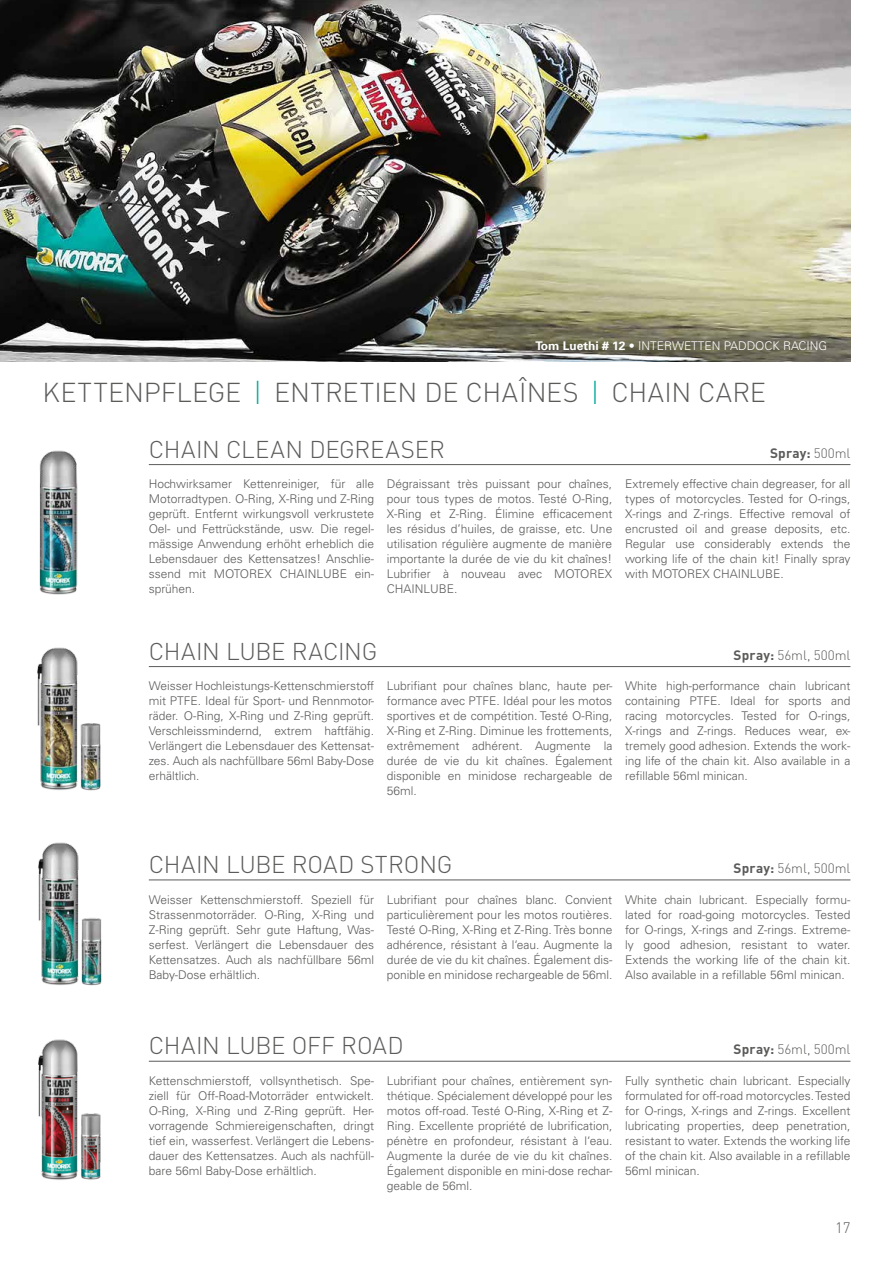
<style>
.page{position:relative;width:893px;height:1263px;background:#fff}
.page>*{position:absolute;margin:0;border:0;box-sizing:border-box;transform-origin:0 0}
.t1{font:300 27px "DIN";letter-spacing:.005em;color:#5b5b5a}
.t2{font:300 24px "DIN";letter-spacing:-.005em;color:#5b5b5a}
.t3{font:300 15px "DIN";color:#5b5b5a}
.t4{font:300 13.5px "DIN";color:#5b5b5a}
.t5{font:700 13.5px "DIN";letter-spacing:.01em;color:#5b5b5a}
.t6{font:300 12px/15px "Univers LT Std";color:#5b5b5a;text-align:justify}
.t7{font:300 12px "Univers LT Std";color:#fff}
.s1{font-weight:700}
.s2{color:#00aa98}
.s3{font-weight:300}
</style>
<div class="page">
<hr style="left:149px;top:464px;width:701px;height:1px;background:#5b5b5a">
<img style="left:39px;top:450px;width:39px;height:145px">
<hr style="left:149px;top:666px;width:701px;height:1px;background:#5b5b5a">
<img style="left:37px;top:647px;width:64px;height:144px">
<hr style="left:149px;top:879px;width:701px;height:1px;background:#5b5b5a">
<img style="left:38px;top:842px;width:64px;height:144px">
<hr style="left:149px;top:1061px;width:701px;height:1px;background:#5b5b5a">
<img style="left:38px;top:1039px;width:63px;height:141px">
<img style="left:0;top:0;width:850px;height:361px">
<p class="t7" style="left:535px;top:339px;width:293px"><span class="s1">Tom Luethi # 12</span> • INTERWETTEN PADDOCK RACING</p>
<h1 class="t1" style="left:43px;top:374px;width:725px">KETTENPFLEGE <span class="s2">|</span> ENTRETIEN DE CHAÎNES <span class="s2">|</span> CHAIN CARE</h1>
<h2 class="t2" style="left:149px;top:433px;width:298px">CHAIN CLEAN DEGREASER</h2>
<p class="t5" style="left:770px;top:444px;width:82px">Spray: <span class="s3">500ml</span></p>
<p class="t6" style="left:149px;top:476px;width:227px">Hochwirksamer Kettenreiniger, für alle Motorradtypen. O-Ring, X-Ring und Z-Ring geprüft. Entfernt wirkungsvoll verkrustete Oel- und Fettrückstände, usw. Die regel&shy;mässige Anwendung erhöht erheblich die Lebensdauer des Kettensatzes! Anschlie&shy;ssend mit MOTOREX CHAINLUBE ein&shy;sprühen.</p>
<p class="t6" style="left:387px;top:476px;width:227px">Dégraissant très puissant pour chaînes, pour tous types de motos. Testé O-Ring, X-Ring et Z-Ring. Élimine efficacement les résidus d’huiles, de graisse, etc. Une utilisation régulière augmente de manière importante la durée de vie du kit chaînes!<br>Lubrifier à nouveau avec MOTOREX CHAINLUBE.</p>
<p class="t6" style="left:625px;top:476px;width:227px">Extremely effective chain degreaser, for all types of motorcycles. Tested for O-rings, X-rings and Z-rings. Effective removal of encrusted oil and grease deposits, etc.<br>Regular use considerably extends the working life of the chain kit! Finally spray with MOTOREX CHAINLUBE.</p>
<h2 class="t2" style="left:149px;top:635px;width:230px">CHAIN LUBE RACING</h2>
<p class="t4" style="left:734px;top:646px;width:118px"><span class="s1">Spray:</span> 56ml, 500ml</p>
<p class="t6" style="left:149px;top:678px;width:227px">Weisser Hochleistungs-Kettenschmierstoff mit PTFE. Ideal für Sport- und Rennmotor&shy;räder. O-Ring, X-Ring und Z-Ring geprüft.<br>Verschleissmindernd, extrem haftfähig.<br>Verlängert die Lebensdauer des Kettensat&shy;zes. Auch als nachfüllbare 56ml Baby-Dose erhältlich.</p>
<p class="t6" style="left:387px;top:678px;width:227px">Lubrifiant pour chaînes blanc, haute per&shy;formance avec PTFE. Idéal pour les motos sportives et de compétition. Testé O-Ring, X-Ring et Z-Ring. Diminue les frottements, extrêmement adhérent. Augmente la durée de vie du kit chaînes. Également disponible en minidose rechargeable de 56ml.</p>
<p class="t6" style="left:625px;top:678px;width:227px">White high-performance chain lubricant containing PTFE. Ideal for sports and racing motorcycles. Tested for O-rings, X-rings and Z-rings. Reduces wear, ex&shy;tremely good adhesion. Extends the work&shy;ing life of the chain kit. Also available in a refillable 56ml minican.</p>
<h2 class="t2" style="left:149px;top:848px;width:305px">CHAIN LUBE ROAD STRONG</h2>
<p class="t4" style="left:734px;top:859px;width:118px"><span class="s1">Spray:</span> 56ml, 500ml</p>
<p class="t6" style="left:149px;top:892px;width:227px">Weisser Kettenschmierstoff. Speziell für Strassenmotorräder. O-Ring, X-Ring und Z-Ring geprüft. Sehr gute Haftung, Was&shy;serfest. Verlängert die Lebensdauer des Kettensatzes. Auch als nachfüllbare 56ml Baby-Dose erhältlich.</p>
<p class="t6" style="left:387px;top:892px;width:227px">Lubrifiant pour chaînes blanc. Convient particulièrement pour les motos routières.<br>Testé O-Ring, X-Ring et Z-Ring. Très bonne adhérence, résistant à l‘eau. Augmente la durée de vie du kit chaînes. Également dis&shy;ponible en minidose rechargeable de 56ml.</p>
<p class="t6" style="left:625px;top:892px;width:227px">White chain lubricant. Especially formu&shy;lated for road-going motorcycles. Tested for O-rings, X-rings and Z-rings. Extreme&shy;ly good adhesion, resistant to water.<br>Extends the working life of the chain kit.<br>Also available in a refillable 56ml minican.</p>
<h2 class="t2" style="left:149px;top:1030px;width:256px">CHAIN LUBE OFF ROAD</h2>
<p class="t4" style="left:734px;top:1040px;width:118px"><span class="s1">Spray:</span> 56ml, 500ml</p>
<p class="t6" style="left:149px;top:1073px;width:227px">Kettenschmierstoff, vollsynthetisch. Spe&shy;ziell für Off-Road-Motorräder entwickelt.<br>O-Ring, X-Ring und Z-Ring geprüft. Her&shy;vorragende Schmiereigenschaften, dringt tief ein, wasserfest. Verlängert die Lebens&shy;dauer des Kettensatzes. Auch als nachfüll&shy;bare 56ml Baby-Dose erhältlich.</p>
<p class="t6" style="left:387px;top:1073px;width:227px">Lubrifiant pour chaînes, entièrement syn&shy;thétique. Spécialement développé pour les motos off-road. Testé O-Ring, X-Ring et Z-Ring. Excellente propriété de lubrification, pénètre en profondeur, résistant à l‘eau.<br>Augmente la durée de vie du kit chaînes.<br>Également disponible en mini-dose rechar&shy;geable de 56ml.</p>
<p class="t6" style="left:625px;top:1073px;width:227px">Fully synthetic chain lubricant. Especially formulated for off-road motorcycles. Tested for O-rings, X-rings and Z-rings. Excellent lubricating properties, deep penetration, resistant to water. Extends the working life of the chain kit. Also available in a refillable 56ml minican.</p>
<p class="t3" style="left:835px;top:1217px;width:17px">17</p>
</div>
